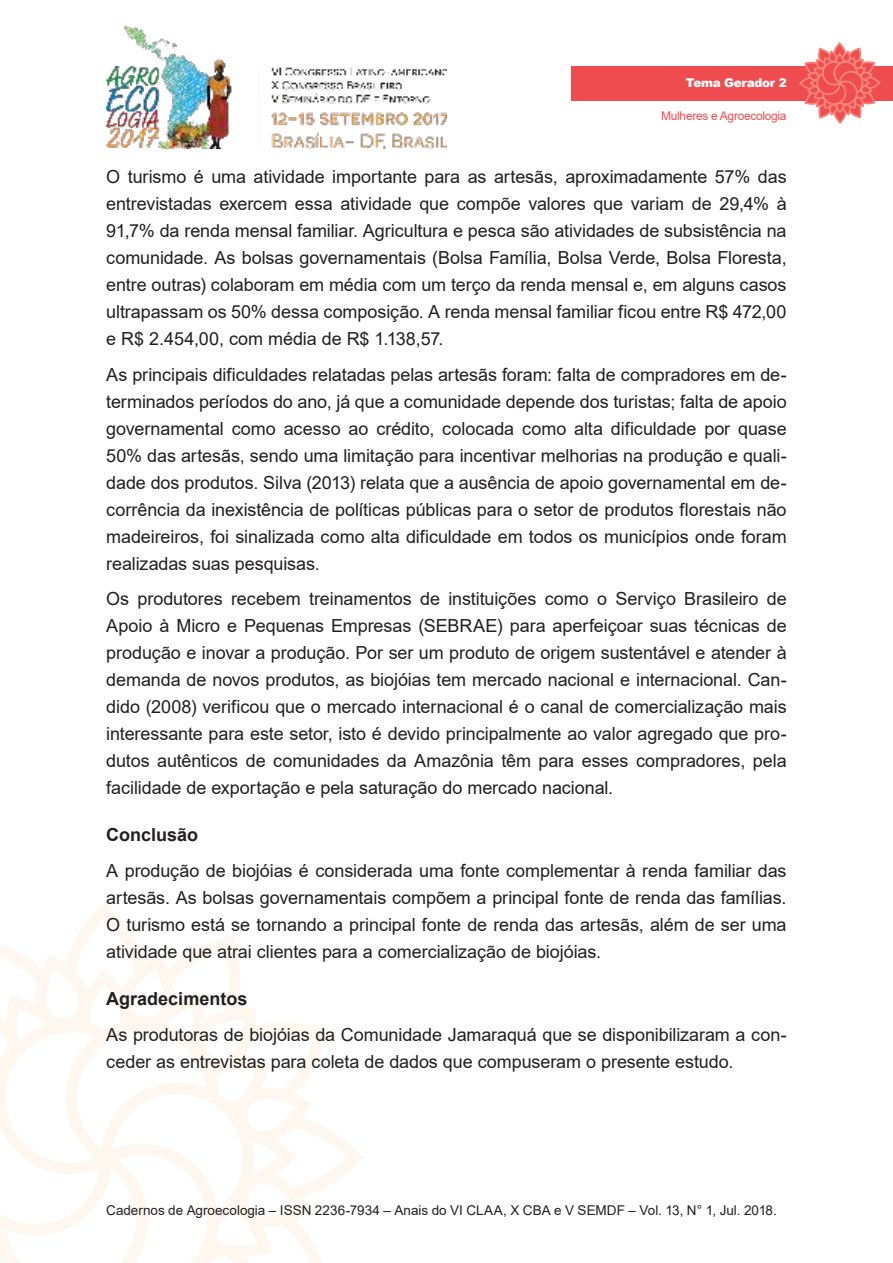
<style>
.page{position:relative;width:893px;height:1263px;background:#fff}
.page>*{position:absolute;margin:0;border:0;box-sizing:border-box;transform-origin:0 0}
.t1{font:18px/27px "Arial";letter-spacing:-.005em;color:#221f1f;text-align:justify}
.t2{font:700 18px "Arial";color:#221f1f}
.t3{font:13.5px "Arial";color:#221f1f}
.t4{font:12px "Arial";letter-spacing:-.025em;color:#ef4c50}
.t5{font:900 12px "Arial";letter-spacing:-.025em;color:#fff}
</style>
<div class="page">
<img style="left:106px;top:25px;width:340px;height:124px">
<svg style="left:0;top:910px;width:363px;height:353px"></svg>
<div style="left:571px;top:66px;width:322px;height:34px;background:#ef4c50"></div>
<svg style="left:798px;top:43px;width:83px;height:81px"></svg>
<p class="t5" style="left:686px;top:76px;width:102px">Tema Gerador 2</p>
<p class="t4" style="left:661px;top:111px;width:127px">Mulheres e Agroecologia</p>
<p class="t1" style="left:106px;top:165px;width:682px">O turismo é uma atividade importante para as artesãs, aproximadamente 57% das entrevistadas exercem essa atividade que compõe valores que variam de 29,4% à 91,7% da renda mensal familiar. Agricultura e pesca são atividades de subsistência na comunidade. As bolsas governamentais (Bolsa Família, Bolsa Verde, Bolsa Floresta, entre outras) colaboram em média com um terço da renda mensal e, em alguns casos ultrapassam os 50% dessa composição. A renda mensal familiar ficou entre R$ 472,00 e R$ 2.454,00, com média de R$ 1.138,57.</p>
<p class="t1" style="left:106px;top:362px;width:682px">As principais dificuldades relatadas pelas artesãs foram: falta de compradores em de&shy;terminados períodos do ano, já que a comunidade depende dos turistas; falta de apoio governamental como acesso ao crédito, colocada como alta dificuldade por quase 50% das artesãs, sendo uma limitação para incentivar melhorias na produção e quali&shy;dade dos produtos. Silva (2013) relata que a ausência de apoio governamental em de&shy;corrência da inexistência de políticas públicas para o setor de produtos florestais não madeireiros, foi sinalizada como alta dificuldade em todos os municípios onde foram realizadas suas pesquisas.</p>
<p class="t1" style="left:106px;top:587px;width:682px">Os produtores recebem treinamentos de instituições como o Serviço Brasileiro de Apoio à Micro e Pequenas Empresas (SEBRAE) para aperfeiçoar suas técnicas de produção e inovar a produção. Por ser um produto de origem sustentável e atender à demanda de novos produtos, as biojóias tem mercado nacional e internacional. Can&shy;dido (2008) verificou que o mercado internacional é o canal de comercialização mais interessante para este setor, isto é devido principalmente ao valor agregado que pro&shy;dutos autênticos de comunidades da Amazônia têm para esses compradores, pela facilidade de exportação e pela saturação do mercado nacional.</p>
<p class="t2" style="left:106px;top:827px;width:93px">Conclusão</p>
<p class="t1" style="left:106px;top:858px;width:682px">A produção de biojóias é considerada uma fonte complementar à renda familiar das artesãs. As bolsas governamentais compõem a principal fonte de renda das famílias.<br>O turismo está se tornando a principal fonte de renda das artesãs, além de ser uma atividade que atrai clientes para a comercialização de biojóias.</p>
<p class="t2" style="left:106px;top:991px;width:143px">Agradecimentos</p>
<p class="t1" style="left:106px;top:1022px;width:682px">As produtoras de biojóias da Comunidade Jamaraquá que se disponibilizaram a con&shy;ceder as entrevistas para coleta de dados que compuseram o presente estudo.</p>
<p class="t3" style="left:106px;top:1204px;width:672px">Cadernos de Agroecologia – ISSN 2236-7934 – Anais do VI CLAA, X CBA e V SEMDF – Vol. 13, N° 1, Jul. 2018.</p>
</div>
